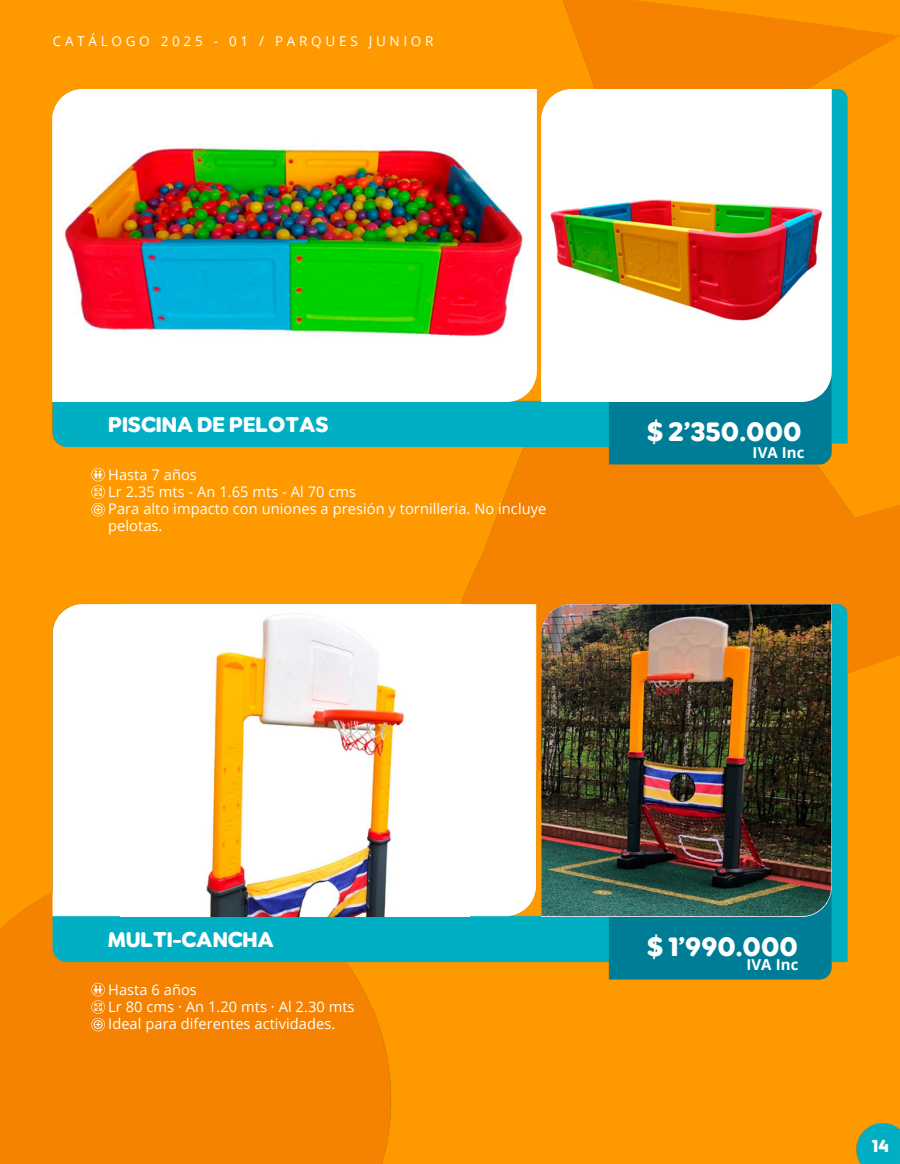
<style>
.page{position:relative;width:900px;height:1164px;background:#fff}
.page>*{position:absolute;margin:0;border:0;box-sizing:border-box;transform-origin:0 0}
.t1{font:700 26.4px "LT Saeada";color:#fff}
.t2{font:700 21.3px "LT Saeada";color:#fff}
.t3{font:700 17.25px "LT Saeada";color:#fff}
.t4{font:700 15px "Open Sans";letter-spacing:.005em;color:#fff}
.t5{font:14.7px/16.8px "Open Sans";letter-spacing:.005em;color:#fff}
.t6{font:13.5px "Open Sans";letter-spacing:.275em;color:#fff}
</style>
<div class="page">
<img style="left:0;top:0;width:900px;height:1163px">
<img style="left:120px;top:604px;width:350px;height:312px">
<img style="left:541px;top:604px;width:290px;height:312px">
<svg style="left:91px;top:468px;width:14px;height:48px"></svg>
<img style="left:61px;top:89px;width:475px;height:312px">
<img style="left:541px;top:89px;width:291px;height:312px">
<img style="left:541px;top:107px;width:289px;height:289px">
<svg style="left:91px;top:982px;width:14px;height:49px"></svg>
<p class="t6" style="left:53px;top:31px;width:382px">CATÁLOGO 2025 - 01 / PARQUES JUNIOR</p>
<p class="t2" style="left:108px;top:415px;width:222px">PISCINA DE PELOTAS</p>
<h4 class="t1" style="left:647px;top:420px;width:156px">$ 2’350.000</h4>
<h2 class="t5" style="left:108px;top:466px;width:90px">Hasta 7 años</h2>
<p class="t5" style="left:108px;top:483px;width:249px">Lr 2.35 mts - An 1.65 mts - Al 70 cms</p>
<p class="t5" style="left:108px;top:500px;width:440px">Para alto impacto con uniones a presión y tornilleria. No incluye pelotas.</p>
<p class="t4" style="left:753px;top:442px;width:53px">IVA Inc</p>
<h2 class="t2" style="left:108px;top:929px;width:167px">MULTI-CANCHA</h2>
<p class="t5" style="left:108px;top:981px;width:90px">Hasta 6 años</p>
<p class="t5" style="left:108px;top:997px;width:248px">Lr 80 cms · An 1.20 mts · Al 2.30 mts</p>
<p class="t5" style="left:108px;top:1014px;width:229px">Ideal para diferentes actividades.</p>
<h1 class="t1" style="left:647px;top:935px;width:152px">$ 1’990.000</h1>
<p class="t4" style="left:746px;top:954px;width:53px">IVA Inc</p>
<p class="t3" style="left:872px;top:1138px;width:19px">14</p>
</div>
